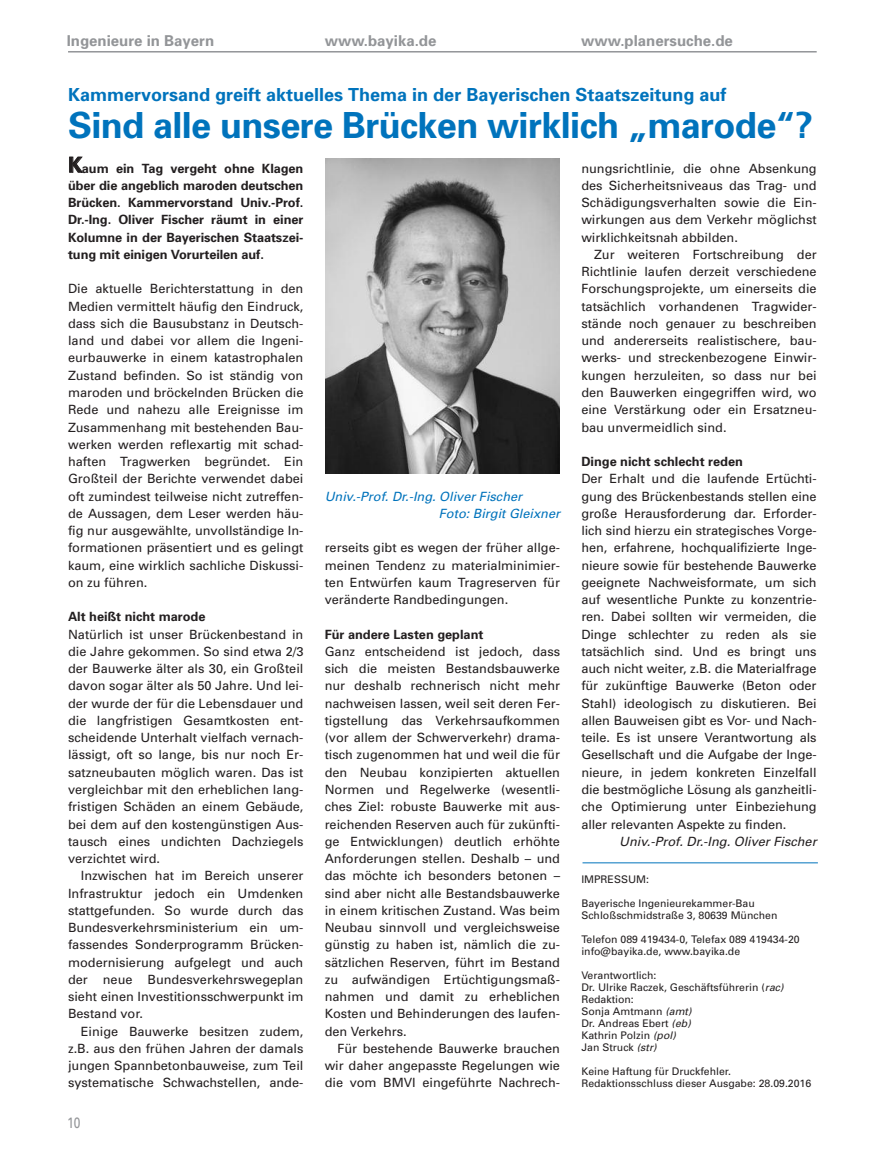
<style>
.page{position:relative;width:872px;height:1170px;background:#fff}
.page>*{position:absolute;margin:0;border:0;box-sizing:border-box;transform-origin:0 0}
.t1{font:700 36px "Univers";letter-spacing:-.015em;color:#0073bc}
.t2{font:700 18px "Univers";color:#0073bc}
.t3{font:700 15px "Univers";color:#939598}
.t4{font:15px "Univers";color:#939598;scale:.8 1}
.t5{font:12.75px/17.2px "Univers";color:#231f20;text-align:justify}
.t6{font:700 12.75px/17.2px "Univers";color:#231f20;text-align:justify}
.t7{font:italic 12.75px/17.2px "Univers";color:#0073bc}
.t8{font:italic 12.75px "Univers";color:#231f20}
.t9{font:10.5px/12px "Univers";color:#231f20}
.s1{font-style:italic}
.s2{font-size:21px}
</style>
<div class="page">
<hr style="left:68px;top:51px;width:748px;height:2px;background:#939598">
<hr style="left:582px;top:862px;width:236px;height:1px;background:#0073bc">
<img style="left:326px;top:158px;width:234px;height:315px">
<p class="t3" style="left:67px;top:35px;width:149px">Ingenieure in Bayern</p>
<p class="t3" style="left:325px;top:35px;width:113px">www.bayika.de</p>
<p class="t3" style="left:581px;top:35px;width:153px">www.planersuche.de</p>
<h2 class="t2" style="left:68px;top:88px;width:660px">Kammervorsand greift aktuelles Thema in der Bayerischen Staatszeitung auf</h2>
<h1 class="t1" style="left:68px;top:112px;width:746px">Sind alle unsere Brücken wirklich „marode“?</h1>
<p class="t5" style="left:581px;top:160px;width:237px">nungsrichtlinie, die ohne Absenkung des Sicherheitsniveaus das Trag- und Schädigungsverhalten sowie die Ein&shy;wirkungen aus dem Verkehr möglichst wirklichkeitsnah abbilden.</p>
<p class="t5" style="left:581px;top:247px;width:237px;text-indent:13px">Zur weiteren Fortschreibung der Richtlinie laufen derzeit verschiedene Forschungsprojekte, um einerseits die tatsächlich vorhandenen Tragwider&shy;stände noch genauer zu beschreiben und andererseits realistischere, bau&shy;werks- und streckenbezogene Einwir&shy;kungen herzuleiten, so dass nur bei den Bauwerken eingegriffen wird, wo eine Verstärkung oder ein Ersatzneu&shy;bau unvermeidlich sind.</p>
<p class="t6" style="left:581px;top:454px;width:163px">Dinge nicht schlecht reden</p>
<p class="t5" style="left:581px;top:471px;width:237px">Der Erhalt und die laufende Ertüchti&shy;gung des Brückenbestands stellen eine große Herausforderung dar. Erforder&shy;lich sind hierzu ein strategisches Vorge&shy;hen, erfahrene, hochqualifizierte Inge&shy;nieure sowie für bestehende Bauwerke geeignete Nachweisformate, um sich auf wesentliche Punkte zu konzentrie&shy;ren. Dabei sollten wir vermeiden, die Dinge schlechter zu reden als sie tatsächlich sind. Und es bringt uns auch nicht weiter, z.B. die Materialfrage für zukünftige Bauwerke (Beton oder Stahl) ideologisch zu diskutieren. Bei allen Bauweisen gibt es Vor- und Nach&shy;teile. Es ist unsere Verantwortung als Gesellschaft und die Aufgabe der Inge&shy;nieure, in jedem konkreten Einzelfall die bestmögliche Lösung als ganzheitli&shy;che Optimierung unter Einbeziehung aller relevanten Aspekte zu finden.</p>
<p class="t8" style="left:619px;top:836px;width:199px">Univ.-Prof. Dr.-Ing. Oliver Fischer</p>
<p class="t9" style="left:581px;top:873px;width:69px">IMPRESSUM:</p>
<p class="t9" style="left:581px;top:897px;width:198px">Bayerische Ingenieurekammer-Bau<br>Schloßschmidstraße 3, 80639 München</p>
<p class="t9" style="left:581px;top:933px;width:220px">Telefon 089 419434-0, Telefax 089 419434-20 info@bayika.de, www.bayika.de</p>
<p class="t9" style="left:581px;top:969px;width:204px">Verantwortlich:<br>Dr. Ulrike Raczek, Geschäftsführerin (<span class="s1">rac)<br></span>Redaktion:<br>Sonja Amtmann <span class="s1">(amt)<br></span>Dr. Andreas Ebert <span class="s1">(eb)<br></span>Kathrin Polzin <span class="s1">(pol)<br></span>Jan Struck <span class="s1">(str)</span></p>
<p class="t9" style="left:581px;top:1065px;width:231px">Keine Haftung für Druckfehler.<br>Redaktionsschluss dieser Ausgabe: 28.09.2016</p>
<p class="t6" style="left:68px;top:160px;width:237px"><span class="s2">K</span>aum ein Tag vergeht ohne Klagen über die angeblich maroden deutschen Brücken. Kammervorstand Univ.-Prof.<br>Dr.-Ing. Oliver Fischer räumt in einer Kolumne in der Bayerischen Staatszei&shy;tung mit einigen Vorurteilen auf.</p>
<p class="t5" style="left:68px;top:281px;width:237px">Die aktuelle Berichterstattung in den Medien vermittelt häufig den Eindruck, dass sich die Bausubstanz in Deutsch&shy;land und dabei vor allem die Ingeni&shy;eurbauwerke in einem katastrophalen Zustand befinden. So ist ständig von maroden und bröckelnden Brücken die Rede und nahezu alle Ereignisse im Zusammenhang mit bestehenden Bau&shy;werken werden reflexartig mit schad&shy;haften Tragwerken begründet. Ein Großteil der Berichte verwendet dabei oft zumindest teilweise nicht zutreffen&shy;de Aussagen, dem Leser werden häu&shy;fig nur ausgewählte, unvollständige In&shy;formationen präsentiert und es gelingt kaum, eine wirklich sachliche Diskussi&shy;on zu führen.</p>
<p class="t6" style="left:68px;top:609px;width:139px">Alt heißt nicht marode</p>
<p class="t5" style="left:68px;top:626px;width:237px">Natürlich ist unser Brückenbestand in die Jahre gekommen. So sind etwa 2/3 der Bauwerke älter als 30, ein Großteil davon sogar älter als 50 Jahre. Und lei&shy;der wurde der für die Lebensdauer und die langfristigen Gesamtkosten ent&shy;scheidende Unterhalt vielfach vernach&shy;lässigt, oft so lange, bis nur noch Er&shy;satzneubauten möglich waren. Das ist vergleichbar mit den erheblichen lang&shy;fristigen Schäden an einem Gebäude, bei dem auf den kostengünstigen Aus&shy;tausch eines undichten Dachziegels verzichtet wird.</p>
<p class="t5" style="left:68px;top:868px;width:237px;text-indent:13px">Inzwischen hat im Bereich unserer Infrastruktur jedoch ein Umdenken stattgefunden. So wurde durch das Bundesverkehrsministerium ein um&shy;fassendes Sonderprogramm Brücken&shy;modernisierung aufgelegt und auch der neue Bundesverkehrswegeplan sieht einen Investitionsschwerpunkt im Bestand vor.</p>
<p class="t5" style="left:68px;top:1023px;width:237px;text-indent:13px">Einige Bauwerke besitzen zudem, z.B. aus den frühen Jahren der damals jungen Spannbetonbauweise, zum Teil systematische Schwachstellen, ande-</p>
<p class="t7" style="left:439px;top:488px;width:123px;text-indent:-114px">Univ.-Prof. Dr.-Ing. Oliver Fischer<br>Foto: Birgit Gleixner</p>
<p class="t5" style="left:325px;top:540px;width:237px">rerseits gibt es wegen der früher allge&shy;meinen Tendenz zu materialminimier&shy;ten Entwürfen kaum Tragreserven für veränderte Randbedingungen.</p>
<p class="t6" style="left:325px;top:626px;width:160px">Für andere Lasten geplant</p>
<p class="t5" style="left:325px;top:643px;width:237px">Ganz entscheidend ist jedoch, dass sich die meisten Bestandsbauwerke nur deshalb rechnerisch nicht mehr nachweisen lassen, weil seit deren Fer&shy;tigstellung das Verkehrsaufkommen (vor allem der Schwerverkehr) drama&shy;tisch zugenommen hat und weil die für den Neubau konzipierten aktuellen Normen und Regelwerke (wesentli&shy;ches Ziel: robuste Bauwerke mit aus&shy;reichenden Reserven auch für zukünfti&shy;ge Entwicklungen) deutlich erhöhte Anforderungen stellen. Deshalb – und das möchte ich besonders betonen – sind aber nicht alle Bestandsbauwerke in einem kritischen Zustand. Was beim Neubau sinnvoll und vergleichsweise günstig zu haben ist, nämlich die zu&shy;sätzlichen Reserven, führt im Bestand zu aufwändigen Ertüchtigungsmaß&shy;nahmen und damit zu erheblichen Kosten und Behinderungen des laufen&shy;den Verkehrs.</p>
<p class="t5" style="left:325px;top:1040px;width:237px;text-indent:13px">Für bestehende Bauwerke brauchen wir daher angepasste Regelungen wie die vom BMVI eingeführte Nachrech-</p>
<p class="t4" style="left:67px;top:1117px;width:18px">10</p>
</div>
